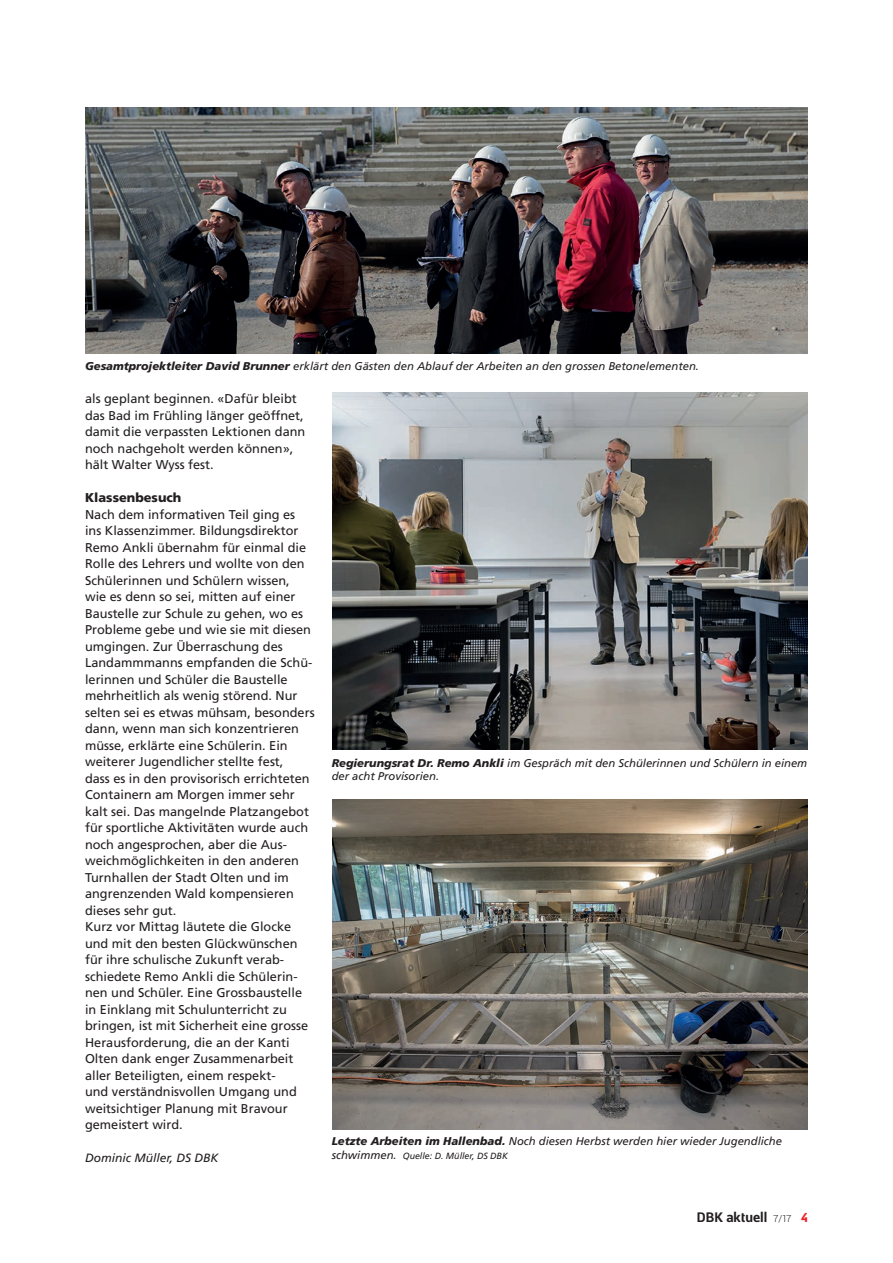
<style>
.page{position:relative;width:893px;height:1263px;background:#fff}
.page>*{position:absolute;margin:0;border:0;box-sizing:border-box;transform-origin:0 0}
.t1{font:700 13.5px "Centuma";color:#231f20}
.t2{font:12.75px/16.5px "Frutiger LT Com";color:#231f20}
.t3{font:900 12.75px "Frutiger LT Com";color:#231f20}
.t4{font:italic 12px "Frutiger LT Com";color:#231f20}
.t5{font:italic 11.25px/12.8px "Frutiger LT Com";color:#231f20}
.t6{font:italic 9px "Frutiger LT Com";color:#231f20}
.s1{font-weight:900}
.s2{font-size:11.25px}
.s3{font-weight:300;font-size:9.75px}
.s4{font-size:12.75px;color:#ee1d23}
</style>
<div class="page">
<img style="left:85px;top:108px;width:723px;height:246px">
<img style="left:332px;top:392px;width:476px;height:358px">
<img style="left:332px;top:799px;width:476px;height:330px">
<p class="t5" style="left:85px;top:360px;width:615px"><span class="s1">Gesamtprojektleiter David Brunner</span> erklärt den Gästen den Ablauf der Arbeiten an den grossen Betonelementen.</p>
<p class="t2" style="left:85px;top:391px;width:222px">als geplant beginnen. «Dafür bleibt das Bad im Frühling länger geöffnet, damit die verpassten Lektionen dann noch nachgeholt werden können», hält Walter Wyss fest.</p>
<p class="t3" style="left:85px;top:490px;width:98px">Klassenbesuch</p>
<p class="t2" style="left:85px;top:506px;width:231px">Nach dem informativen Teil ging es ins Klassenzimmer. Bildungsdirektor Remo Ankli übernahm für einmal die Rolle des Lehrers und wollte von den Schülerinnen und Schülern wissen,<br>wie es denn so sei, mitten auf einer Baustelle zur Schule zu gehen, wo es Probleme gebe und wie sie mit diesen umgingen. Zur Überraschung des Landammmanns empfanden die Schü&shy;lerinnen und Schüler die Baustelle mehrheitlich als wenig störend. Nur selten sei es etwas mühsam, besonders dann, wenn man sich konzentrieren müsse, erklärte eine Schülerin. Ein weiterer Jugendlicher stellte fest,<br>dass es in den provisorisch errichteten Containern am Morgen immer sehr kalt sei. Das mangelnde Platzangebot für sportliche Aktivitäten wurde auch noch angesprochen, aber die Aus&shy;weichmöglichkeiten in den anderen Turnhallen der Stadt Olten und im angrenzenden Wald kompensieren dieses sehr gut.<br>Kurz vor Mittag läutete die Glocke und mit den besten Glückwünschen für ihre schulische Zukunft verab&shy;schiedete Remo Ankli die Schülerin&shy;nen und Schüler. Eine Grossbaustelle in Einklang mit Schulunterricht zu bringen, ist mit Sicherheit eine grosse Herausforderung, die an der Kanti Olten dank enger Zusammenarbeit aller Beteiligten, einem respekt-<br>und verständnisvollen Umgang und weitsichtiger Planung mit Bravour gemeistert wird.</p>
<p class="t4" style="left:85px;top:1151px;width:135px">Dominic Müller, DS DBK</p>
<p class="t5" style="left:332px;top:757px;width:477px"><span class="s1">Regierungsrat Dr. Remo Ankli</span> im Gespräch mit den Schülerinnen und Schülern in einem der acht Provisorien.</p>
<p class="t5" style="left:332px;top:1135px;width:452px"><span class="s1">Letzte Arbeiten im Hallenbad.</span> Noch diesen Herbst werden hier wieder Jugendliche</p>
<p class="t6" style="left:332px;top:1150px;width:178px"><span class="s2">schwimmen.</span> Quelle: D. Müller, DS DBK</p>
<p class="t1" style="left:697px;top:1208px;width:113px">DBK aktuell <span class="s3">7/17</span> <span class="s4">4</span></p>
</div>
